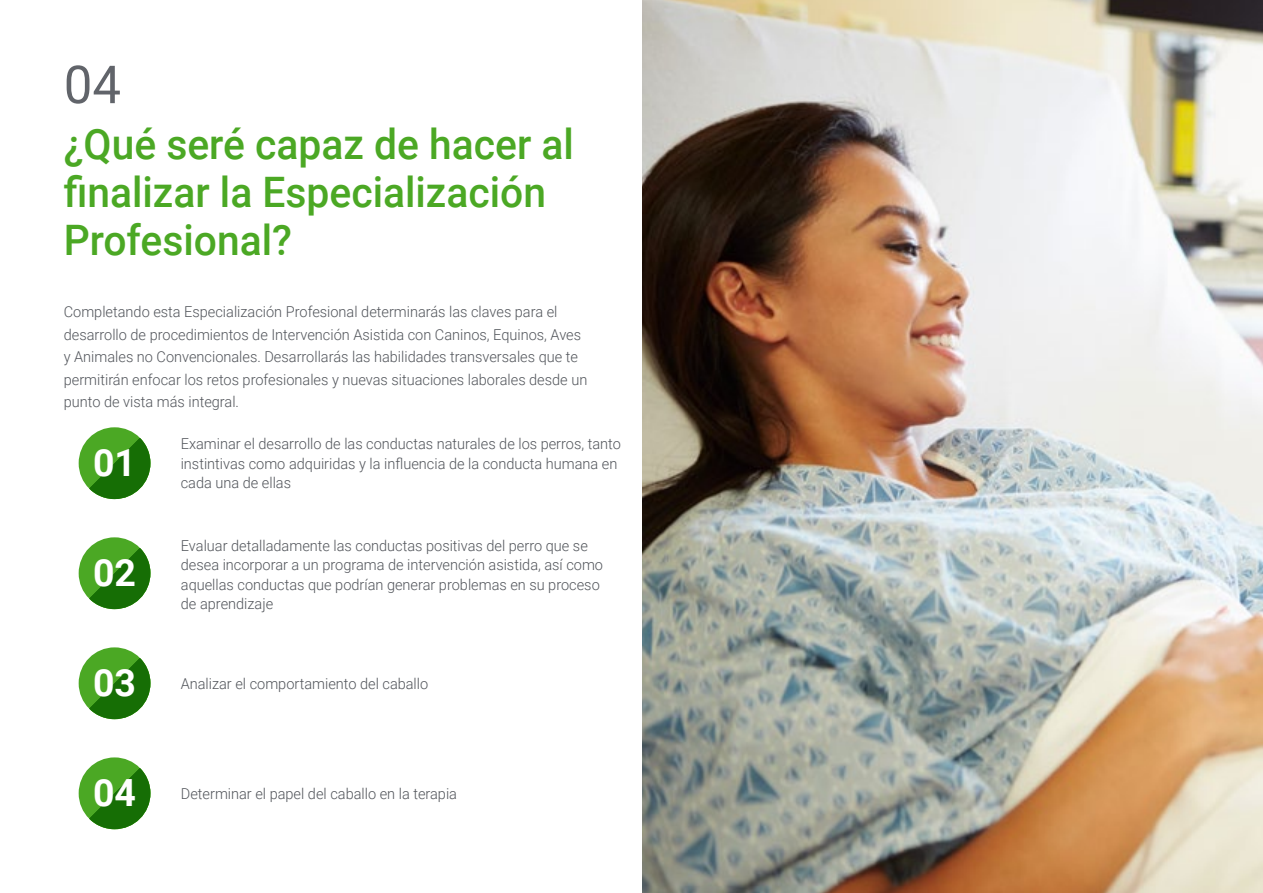
<style>
.page{position:relative;width:1263px;height:893px;background:#fff}
.page>*{position:absolute;margin:0;border:0;box-sizing:border-box;transform-origin:0 0}
.t1{font:52.5px "Roboto";color:#61646a}
.t2{font:500 42px/48px "Roboto";color:#4ba824}
.t3{font:700 37.5px "Roboto";color:#fff}
.t4{font:300 15px/19.5px "Roboto";color:#52555b}
</style>
<div class="page">
<img style="left:642px;top:0;width:621px;height:893px">
<div style="left:79px;top:537px;width:71px;height:72px;background:#4ba824;border-radius:50%"></div>
<svg style="left:89px;top:548px;width:61px;height:61px"></svg>
<div style="left:79px;top:757px;width:71px;height:72px;background:#4ba824;border-radius:50%"></div>
<svg style="left:89px;top:768px;width:61px;height:61px"></svg>
<div style="left:79px;top:647px;width:71px;height:72px;background:#4ba824;border-radius:50%"></div>
<svg style="left:89px;top:658px;width:61px;height:61px"></svg>
<div style="left:79px;top:427px;width:71px;height:72px;background:#4ba824;border-radius:50%"></div>
<svg style="left:89px;top:438px;width:61px;height:61px"></svg>
<h1 class="t1" style="left:64px;top:48px;width:59px">04</h1>
<h2 class="t2" style="left:64px;top:119px;width:512px">¿Qué seré capaz de hacer al finalizar la Especialización<br>Profesional?</h2>
<p class="t4" style="left:64px;top:300px;width:525px;line-height:22.5px">Completando esta Especialización Profesional determinarás las claves para el desarrollo de procedimientos de Intervención Asistida con Caninos, Equinos, Aves y Animales no Convencionales. Desarrollarás las habilidades transversales que te permitirán enfocar los retos profesionales y nuevas situaciones laborales desde un punto de vista más integral.</p>
<h3 class="t3" style="left:93px;top:436px;width:45px">01</h3>
<h3 class="t3" style="left:93px;top:546px;width:45px">02</h3>
<p class="t4" style="left:181px;top:434px;width:442px">Examinar el desarrollo de las conductas naturales de los perros, tanto instintivas como adquiridas y la influencia de la conducta humana en cada una de ellas</p>
<p class="t4" style="left:181px;top:535px;width:424px">Evaluar detalladamente las conductas positivas del perro que se desea incorporar a un programa de intervención asistida, así como aquellas conductas que podrían generar problemas en su proceso de aprendizaje</p>
<h3 class="t3" style="left:93px;top:656px;width:45px">03</h3>
<p class="t4" style="left:181px;top:673px;width:249px">Analizar el comportamiento del caballo</p>
<h3 class="t3" style="left:93px;top:766px;width:45px">04</h3>
<p class="t4" style="left:181px;top:783px;width:278px">Determinar el papel del caballo en la terapia</p>
</div>
